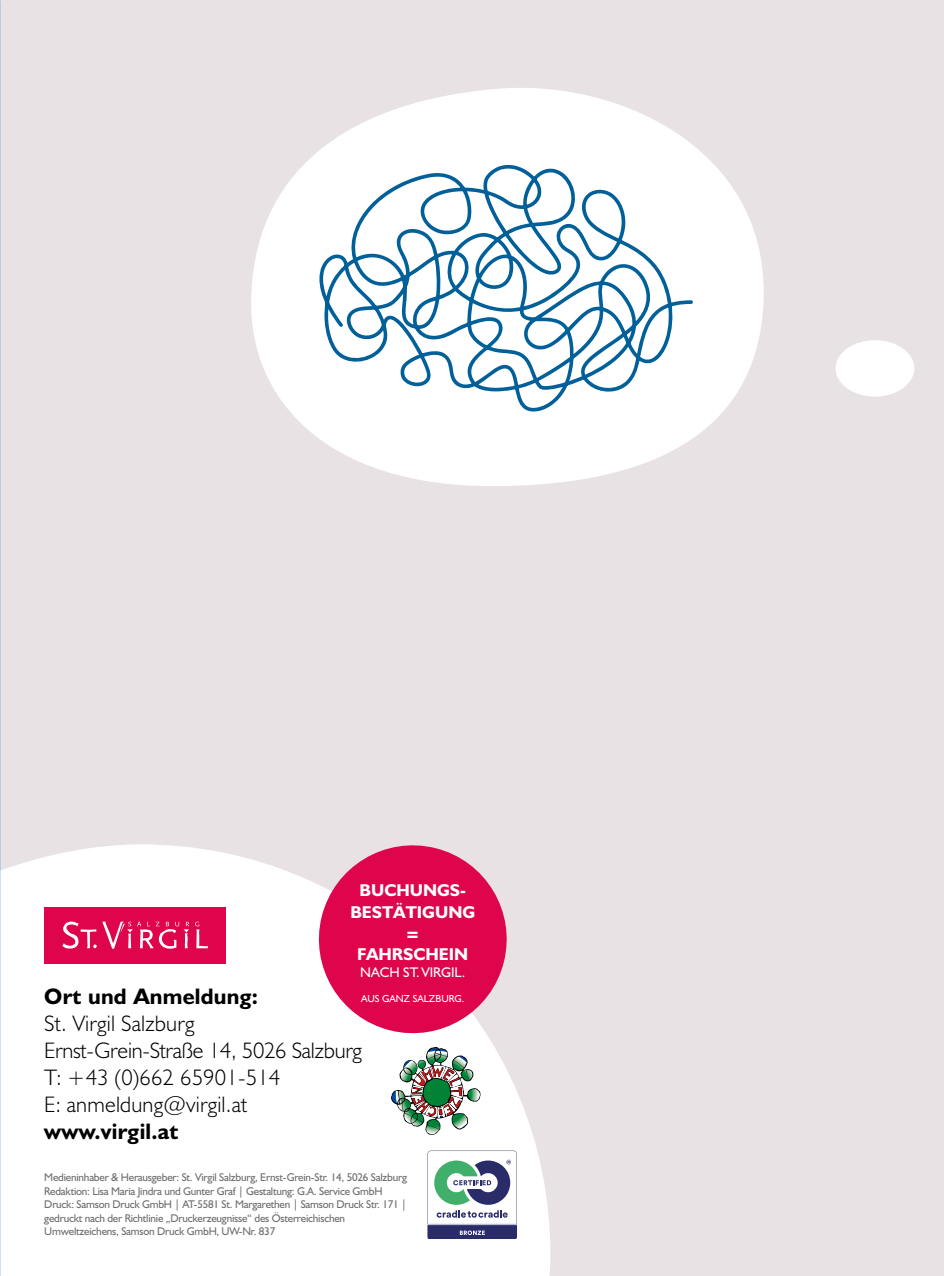
<style>
.page{position:relative;width:944px;height:1276px;background:#e8e2e4}
.page>*{position:absolute;margin:0;border:0;box-sizing:border-box;transform-origin:0 0}
.t1{font:300 22.5px/27px "Humanist 521";letter-spacing:.01em;color:#000}
.t2{font:700 22.5px "Humanist 521";letter-spacing:.01em;color:#000}
.t3{font:700 17.32px/22.5px "Humanist 521";color:#fff;text-align:center}
.t4{font:800 17.32px "Humanist 521";color:#fff}
.t5{font:13.95px "Humanist 521";color:#fff}
.t6{font:11.25px/13.5px "Humanist 521";letter-spacing:-.02em;color:#706f6f}
.t7{font:10.12px "Humanist 521";color:#fff}
</style>
<div class="page">
<svg style="left:251px;top:88px;width:513px;height:398px;fill:#fff"></svg>
<div style="left:836px;top:340px;width:78px;height:57px;background:#fff;border-radius:50%"></div>
<svg style="left:319px;top:163px;width:374px;height:249px;background:#d3e4ed"></svg>
<svg style="left:0;top:844px;width:550px;height:432px;background:#fcfcfc"></svg>
<div style="left:44px;top:906px;width:182px;height:57px;background:#de054c"></div>
<svg style="left:62px;top:921px;width:146px;height:27px"></svg>
<svg style="left:427px;top:1150px;width:90px;height:88px;background:#a1b0bb"></svg>
<svg style="left:309px;top:844px;width:207px;height:290px;background:#e17e9e"></svg>
<h2 class="t3" style="left:350px;top:878px;width:126px">BUCHUNGS-<br>BESTÄTIGUNG</h2>
<h2 class="t4" style="left:406px;top:923px;width:16px">=</h2>
<h2 class="t3" style="left:357px;top:942px;width:113px">FAHRSCHEIN</h2>
<p class="t5" style="left:360px;top:963px;width:106px">NACH ST.VIRGIL.</p>
<p class="t7" style="left:361px;top:992px;width:105px">AUS GANZ SALZBURG.</p>
<h1 class="t2" style="left:44px;top:982px;width:215px">Ort und Anmeldung:</h1>
<h1 class="t1" style="left:44px;top:1009px;width:319px">St. Virgil Salzburg<br>Ernst-Grein-Straße 14, 5026 Salzburg<br>T: +43 (0)662 65901-514<br>E: anmeldung@virgil.at</h1>
<h1 class="t2" style="left:44px;top:1117px;width:136px">www.virgil.at</h1>
<p class="t6" style="left:44px;top:1170px;width:364px">Medieninhaber &amp; Herausgeber: St. Virgil Salzburg, Ernst-Grein-Str. 14, 5026 Salzburg Redaktion: Lisa Maria Jindra und Gunter Graf | Gestaltung: G.A. Service GmbH Druck: Samson Druck GmbH | AT-5581 St. Margarethen | Samson Druck Str. 171 | gedruckt nach der Richtlinie „Druckerzeugnisse“ des Österreichischen Umweltzeichens, Samson Druck GmbH, UW-Nr. 837</p>
</div>
